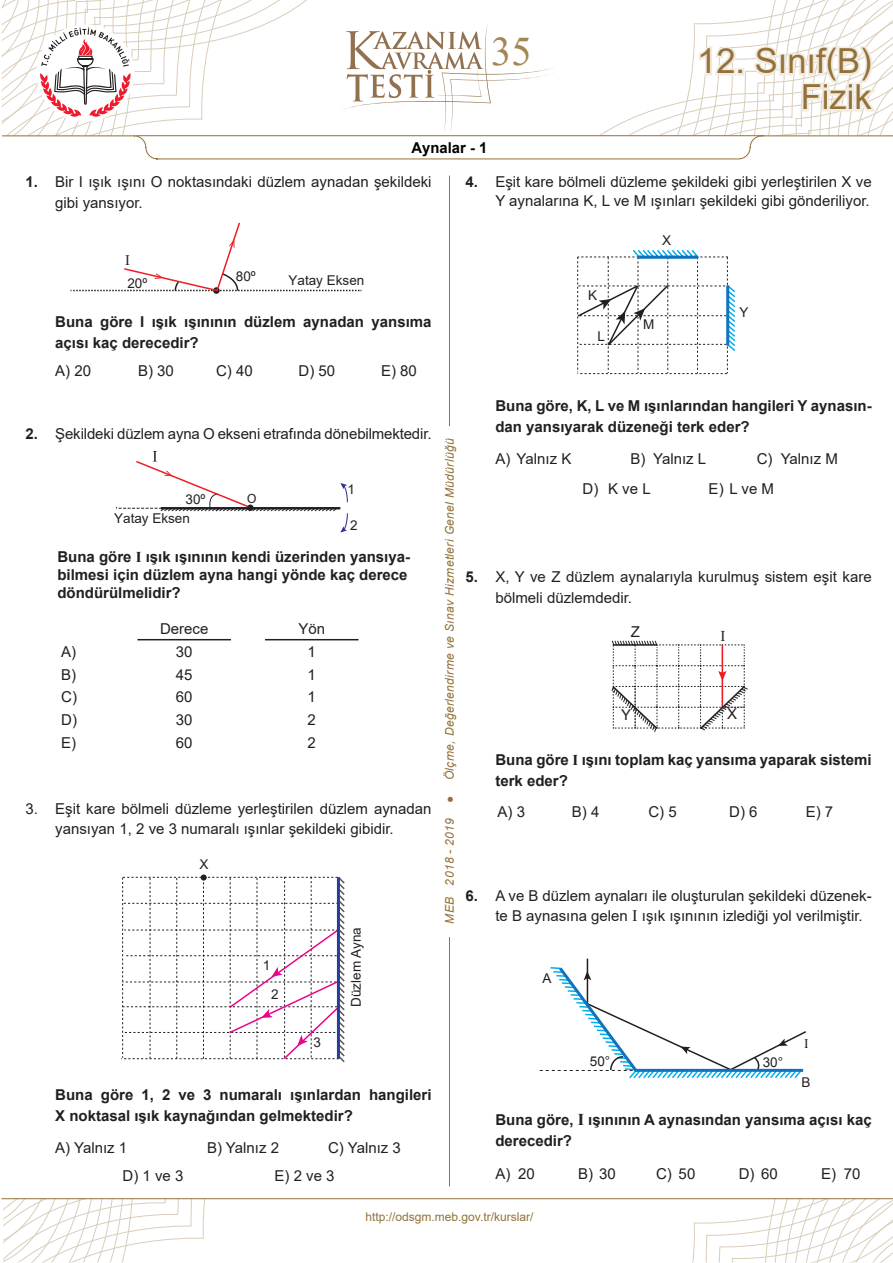
<style>
.page{position:relative;width:893px;height:1263px;background:#fff}
.page>*{position:absolute;margin:0;border:0;box-sizing:border-box;transform-origin:0 0}
.t1{font:40.5px "Times New Roman";color:#a58652}
.t2{font:34.5px/36px "Arial";color:#937138;text-align:right}
.t3{font:15px/19.5px "Arial";color:#231f20}
.t4{font:700 15px/21px "Arial";color:#231f20}
.t5{font:700 15px "Arial";color:#000}
.t6{font:15px "Times New Roman";color:#231f20}
.t7{font:14.55px "Times New Roman";color:#231f20}
.t8{font:13.5px "Arial";color:#231f20}
.t9{font:13.5px "Myriad Pro";color:#231f20}
.t10{font:italic 12px "Arial";letter-spacing:.03em;color:#937138}
.t11{font:12px "Arial";color:#937138}
.s1{font-weight:700}
.s2{font-family:"Times New Roman"}
.s3{font-family:"Times New Roman";font-size:16.5px}
</style>
<div class="page">
<svg style="left:551px;top:1199px;width:342px;height:63px"></svg>
<svg style="left:3px;top:1199px;width:344px;height:63px"></svg>
<hr style="left:2px;top:1198px;width:891px;height:1px;background:#937138">
<hr style="left:449px;top:176px;width:1px;height:1010px;background:#937138">
<div style="left:440px;top:426px;width:19px;height:510px;background:#fff"></div>
<svg style="left:2px;top:0;width:891px;height:159px"></svg>
<svg style="left:71px;top:222px;width:290px;height:70px"></svg>
<svg style="left:116px;top:451px;width:232px;height:81px"></svg>
<hr style="left:137px;top:639px;width:94px;height:1px;background:#231f20">
<hr style="left:265px;top:639px;width:94px;height:1px;background:#231f20">
<svg style="left:121px;top:875px;width:224px;height:188px"></svg>
<hr style="left:337px;top:877px;width:3px;height:182px;background:#223f99">
<svg style="left:577px;top:249px;width:159px;height:125px"></svg>
<hr style="left:726px;top:285px;width:3px;height:61px;background:#1074bc">
<svg style="left:611px;top:640px;width:137px;height:92px"></svg>
<hr style="left:587px;top:958px;width:1px;height:46px;background:#231f20">
<svg style="left:540px;top:964px;width:266px;height:115px"></svg>
<h1 class="t1" style="left:491px;top:22px;width:42px">35</h1>
<p class="t5" style="left:412px;top:137px;width:77px">Aynalar - 1</p>
<h2 class="t2" style="left:697px;top:43px;width:176px">12. Sınıf(B)<br>Fizik</h2>
<p class="t3" style="left:55px;top:171px;width:378px;line-height:21px;text-indent:-30px"><span class="s1">1.</span> Bir I ışık ışını O noktasındaki düzlem aynadan şekildeki gibi yansıyor.</p>
<p class="t7" style="left:125px;top:250px;width:6px">I</p>
<p class="t8" style="left:236px;top:267px;width:21px">80º</p>
<p class="t4" style="left:55px;top:311px;width:378px">Buna göre I ışık ışınının düzlem aynadan yansıma açısı kaç derecedir?</p>
<p class="t3" style="left:55px;top:360px;width:37px">A) 20</p>
<p class="t3" style="left:138px;top:360px;width:37px">B) 30</p>
<p class="t3" style="left:216px;top:360px;width:38px">C) 40</p>
<p class="t3" style="left:299px;top:360px;width:38px">D) 50</p>
<p class="t3" style="left:381px;top:360px;width:37px">E) 80</p>
<p class="t8" style="left:127px;top:274px;width:21px">20º</p>
<p class="t8" style="left:289px;top:270px;width:77px">Yatay Eksen</p>
<p class="t3" style="left:26px;top:424px;width:407px"><span class="s1">2.</span> Şekildeki düzlem ayna O ekseni etrafında dönebilmektedir.</p>
<p class="t8" style="left:347px;top:480px;width:9px">1</p>
<p class="t8" style="left:350px;top:516px;width:9px">2</p>
<p class="t4" style="left:57px;top:548px;width:354px;line-height:18px">Buna göre <span class="s2">I</span> ışık ışınının kendi üzerinden yansıya&shy;bilmesi için düzlem ayna hangi yönde kaç derece döndürülmelidir?</p>
<p class="t3" style="left:160px;top:619px;width:50px">Derece</p>
<p class="t3" style="left:298px;top:619px;width:28px">Yön</p>
<p class="t3" style="left:61px;top:641px;width:16px">A)</p>
<p class="t3" style="left:176px;top:641px;width:18px">30</p>
<p class="t3" style="left:308px;top:641px;width:10px">1</p>
<p class="t3" style="left:61px;top:664px;width:16px">B)</p>
<p class="t3" style="left:176px;top:664px;width:18px">45</p>
<p class="t3" style="left:308px;top:664px;width:10px">1</p>
<p class="t3" style="left:61px;top:687px;width:17px">C)</p>
<p class="t3" style="left:176px;top:687px;width:18px">60</p>
<p class="t3" style="left:308px;top:687px;width:10px">1</p>
<p class="t3" style="left:61px;top:710px;width:17px">D)</p>
<p class="t3" style="left:176px;top:710px;width:18px">30</p>
<p class="t3" style="left:308px;top:710px;width:10px">2</p>
<p class="t3" style="left:61px;top:733px;width:16px">E)</p>
<p class="t3" style="left:176px;top:733px;width:18px">60</p>
<p class="t3" style="left:308px;top:733px;width:10px">2</p>
<p class="t8" style="left:186px;top:489px;width:21px">30º</p>
<p class="t9" style="left:247px;top:490px;width:11px">O</p>
<p class="t8" style="left:114px;top:509px;width:77px">Yatay Eksen</p>
<p class="t3" style="left:26px;top:799px;width:408px;text-align:center">3. Eşit kare bölmeli düzleme yerleştirilen düzlem aynadan yansıyan 1, 2 ve 3 numaralı ışınlar şekildeki gibidir.</p>
<p class="t8" style="left:199px;top:855px;width:11px">X</p>
<p class="t8" style="left:263px;top:956px;width:9px">1</p>
<p class="t8" style="left:271px;top:985px;width:9px">2</p>
<p class="t8" style="left:347px;top:1007px;width:81px;rotate:-90deg">Düzlem Ayna</p>
<p class="t3" style="left:466px;top:171px;width:408px;text-align:right"><span class="s1">4.</span> Eşit kare bölmeli düzleme şekildeki gibi yerleştirilen X ve<br>Y aynalarına K, L ve M ışınları şekildeki gibi gönderiliyor.</p>
<p class="t8" style="left:662px;top:231px;width:11px">X</p>
<p class="t8" style="left:588px;top:286px;width:11px">K</p>
<p class="t8" style="left:597px;top:327px;width:9px">L</p>
<p class="t8" style="left:643px;top:315px;width:13px">M</p>
<p class="t8" style="left:740px;top:303px;width:11px">Y</p>
<p class="t10" style="left:442px;top:803px;width:366px;rotate:-90deg">● Ölçme, Değerlendirme ve Sınav Hizmetleri Genel Müdürlüğü</p>
<p class="t10" style="left:442px;top:924px;width:107px;rotate:-90deg">MEB 2018 - 2019</p>
<p class="t4" style="left:495px;top:395px;width:378px">Buna göre, K, L ve M ışınlarından hangileri Y aynasın&shy;dan yansıyarak düzeneği terk eder?</p>
<p class="t3" style="left:495px;top:449px;width:77px">A) Yalnız K</p>
<p class="t3" style="left:631px;top:449px;width:77px">B) Yalnız L</p>
<p class="t3" style="left:757px;top:449px;width:83px">C) Yalnız M</p>
<p class="t3" style="left:583px;top:479px;width:70px">D) K ve L</p>
<p class="t3" style="left:709px;top:479px;width:67px">E) L ve M</p>
<p class="t3" style="left:495px;top:566px;width:378px;line-height:21px;text-indent:-30px"><span class="s1">5.</span> X, Y ve Z düzlem aynalarıyla kurulmuş sistem eşit kare bölmeli düzlemdedir.</p>
<p class="t6" style="left:720px;top:626px;width:6px">I</p>
<p class="t3" style="left:631px;top:622px;width:11px">Z</p>
<p class="t3" style="left:621px;top:705px;width:12px">Y</p>
<p class="t3" style="left:727px;top:704px;width:12px">X</p>
<p class="t4" style="left:495px;top:750px;width:378px">Buna göre <span class="s2">I</span> ışını toplam kaç yansıma yaparak sistemi terk eder?</p>
<p class="t3" style="left:497px;top:802px;width:29px">A) 3</p>
<p class="t3" style="left:572px;top:802px;width:29px">B) 4</p>
<p class="t3" style="left:648px;top:802px;width:30px">C) 5</p>
<p class="t3" style="left:729px;top:802px;width:30px">D) 6</p>
<p class="t3" style="left:806px;top:802px;width:29px">E) 7</p>
<p class="t3" style="left:495px;top:886px;width:378px;text-indent:-30px"><span class="s1">6.</span> A ve B düzlem aynaları ile oluşturulan şekildeki düzenek&shy;te B aynasına gelen ışık ışınının izlediği yol verilmiştir.</p>
<p class="t8" style="left:542px;top:969px;width:11px">A</p>
<p class="t8" style="left:314px;top:1033px;width:9px">3</p>
<p class="t4" style="left:55px;top:1084px;width:378px">Buna göre 1, 2 ve 3 numaralı ışınlardan hangileri<br>X noktasal ışık kaynağından gelmektedir?</p>
<p class="t3" style="left:55px;top:1138px;width:73px">A) Yalnız 1</p>
<p class="t3" style="left:207px;top:1138px;width:73px">B) Yalnız 2</p>
<p class="t3" style="left:328px;top:1138px;width:74px">C) Yalnız 3</p>
<p class="t3" style="left:123px;top:1166px;width:62px">D) 1 ve 3</p>
<p class="t3" style="left:274px;top:1166px;width:62px">E) 2 ve 3</p>
<p class="t8" style="left:590px;top:1052px;width:22px">50°</p>
<p class="t8" style="left:763px;top:1053px;width:22px">30°</p>
<p class="t8" style="left:801px;top:1073px;width:11px">B</p>
<p class="t4" style="left:495px;top:1110px;width:378px">Buna göre, <span class="s3">I</span> ışınının A aynasından yansıma açısı kaç derecedir?</p>
<p class="t3" style="left:495px;top:1163px;width:41px">A) 20</p>
<p class="t3" style="left:578px;top:1163px;width:39px">B) 30</p>
<p class="t3" style="left:656px;top:1163px;width:41px">C) 50</p>
<p class="t3" style="left:739px;top:1163px;width:41px">D) 60</p>
<p class="t3" style="left:821px;top:1163px;width:41px">E) 70</p>
<p class="t11" style="left:366px;top:1208px;width:169px">http://odsgm.meb.gov.tr/kurslar/</p>
</div>
